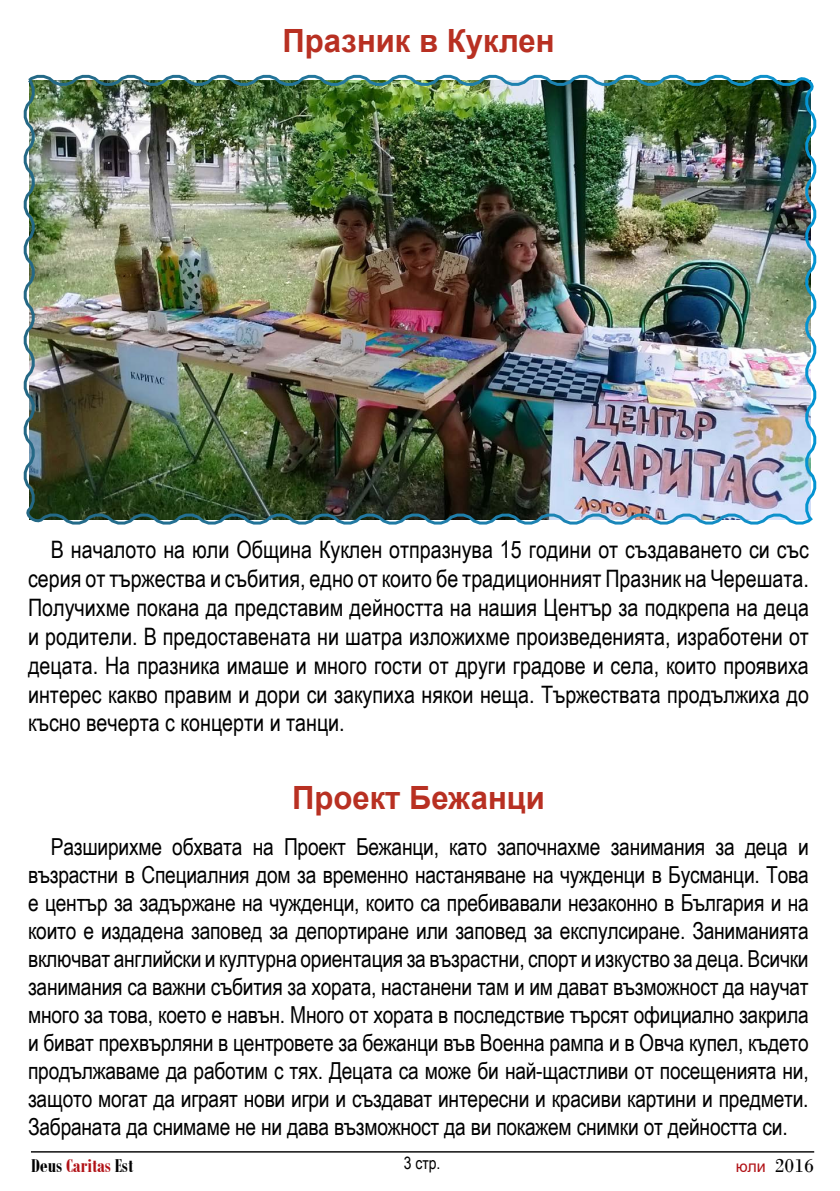
<style>
.page{position:relative;width:840px;height:1191px;background:#fff}
.page>*{position:absolute;margin:0;border:0;box-sizing:border-box;transform-origin:0 0}
.t1{font:700 32px "Arial";color:#b83022}
.t2{font:24px/28.8px "Arial Narrow";color:#000;text-align:justify}
.t3{font:23.4px/28px "Arial Narrow";letter-spacing:-.01em;color:#000;text-align:justify}
.t4{font:700 20px "Bodoni MT Condensed";color:#000}
.t5{font:20px "Bodoni";color:#000}
.t6{font:17px "Arial Narrow";color:#000}
.s1{color:#b11116}
.s2{font-family:"Arial";font-size:16px;color:#b11116}
</style>
<div class="page">
<hr style="left:31px;top:1151px;width:782px;height:1px;background:#000">
<img style="left:23px;top:74px;width:794px;height:451px">
<h1 class="t1" style="left:282px;top:18px;width:273px">Празник в Куклен</h1>
<p class="t2" style="left:28px;top:535px;width:781px;text-indent:23px">В началото на юли Община Куклен отпразнува 15 години от създаването си със серия от тържества и събития, едно от които бе традиционният Празник на Черешата.<br>Получихме покана да представим дейността на нашия Център за подкрепа на деца и родители. В предоставената ни шатра изложихме произведенията, изработени от децата. На празника имаше и много гости от други градове и села, които проявиха интерес какво правим и дори си закупиха някои неща. Тържествата продължиха до късно вечерта с концерти и танци.</p>
<h1 class="t1" style="left:292px;top:775px;width:254px">Проект Бежанци</h1>
<p class="t3" style="left:28px;top:831px;width:781px;text-indent:23px">Разширихме обхвата на Проект Бежанци, като започнахме занимания за деца и възрастни в Специалния дом за временно настаняване на чужденци в Бусманци. Това е център за задържане на чужденци, които са пребивавали незаконно в България и на които е издадена заповед за депортиране или заповед за експулсиране. Заниманията включват английски и културна ориентация за възрастни, спорт и изкуство за деца. Всички занимания са важни събития за хората, настанени там и им дават възможност да научат много за това, което е навън. Много от хората в последствие търсят официално закрила и биват прехвърляни в центровете за бежанци във Военна рампа и в Овча купел, където продължаваме да работим с тях. Децата са може би най-щастливи от посещенията ни, защото могат да играят нови игри и създават интересни и красиви картини и предмети.<br>Забраната да снимаме не ни дава възможност да ви покажем снимки от дейността си.</p>
<p class="t4" style="left:31px;top:1153px;width:103px">Deus <span class="s1">Caritas</span> Est</p>
<p class="t6" style="left:403px;top:1150px;width:38px">3 стр.</p>
<p class="t5" style="left:735px;top:1153px;width:80px"><span class="s2">юли</span> 2016</p>
</div>
